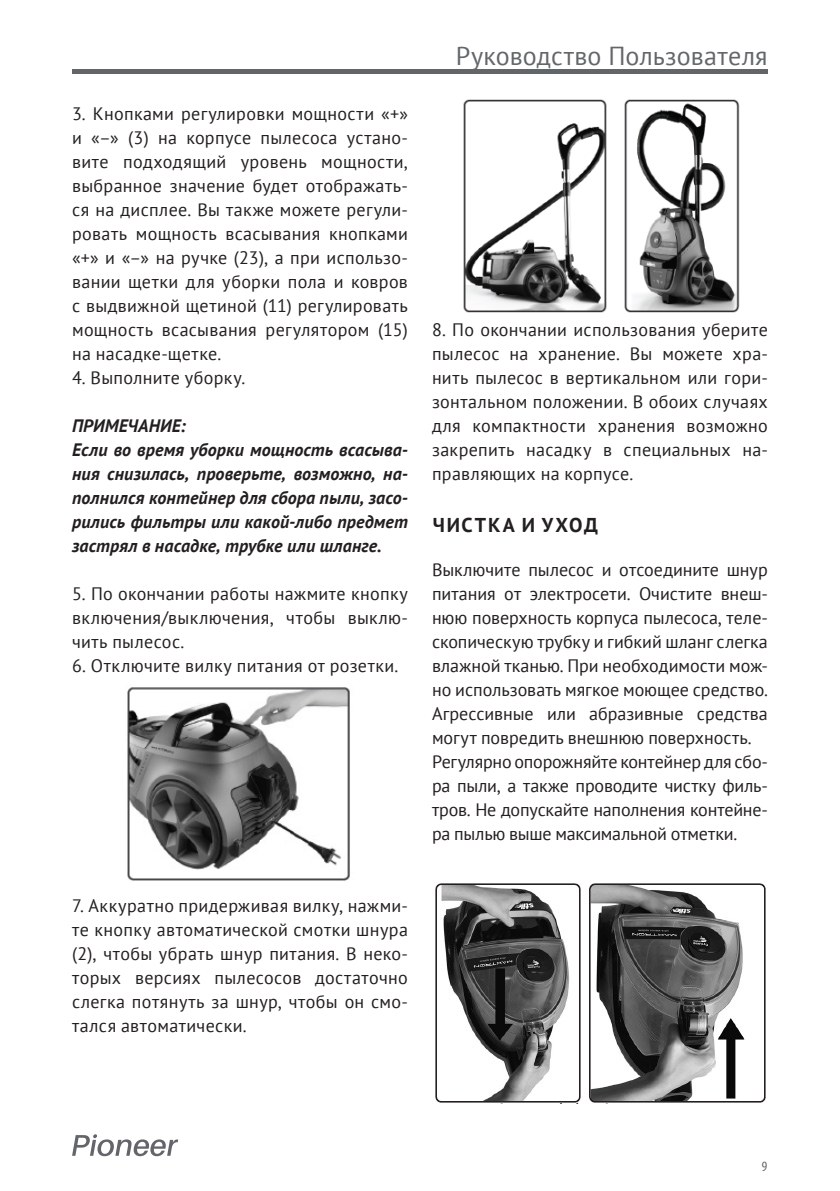
<style>
.page{position:relative;width:840px;height:1191px;background:#fff}
.page>*{position:absolute;margin:0;border:0;box-sizing:border-box;transform-origin:0 0}
.t1{font:26px "PT Sans";letter-spacing:.01em;color:#636769}
.Заголовки{font:700 20px "PT Sans";letter-spacing:.09em;color:#231f20}
.Основной_текст{font:18px/24px "PT Sans";letter-spacing:.015em;color:#231f20;text-align:justify}
.Примечание{font:italic 700 18px/24px "PT Sans";letter-spacing:.01em;color:#231f20;text-align:justify}
.t2{font:condensed 14.2px "Myriad Pro";color:#626669}
</style>
<div class="page">
<hr style="left:72px;top:69px;width:695px;height:4px;background:#626669">
<svg style="left:72px;top:1134px;width:106px;height:22px"></svg>
<img style="left:127px;top:687px;width:223px;height:194px">
<img style="left:463px;top:99px;width:276px;height:213px">
<img style="left:435px;top:883px;width:331px;height:220px">
<p class="Основной_текст" style="left:72px;top:101px;width:337px">3. Кнопками регулировки мощности «+» и «–» (3) на корпусе пылесоса устано&shy;вите подходящий уровень мощности, выбранное значение будет отображать&shy;ся на дисплее. Вы также можете регули&shy;ровать мощность всасывания кнопками «+» и «–» на ручке (23), а при использо&shy;вании щетки для уборки пола и ковров с выдвижной щетиной (11) регулировать мощность всасывания регулятором (15) на насадке-щетке.</p>
<p class="Основной_текст" style="left:72px;top:365px;width:174px">4. Выполните уборку.</p>
<p class="Примечание" style="left:72px;top:413px;width:115px">ПРИМЕЧАНИЕ:</p>
<p class="Примечание" style="left:72px;top:437px;width:337px">Если во время уборки мощность всасыва&shy;ния снизилась, проверьте, возможно, на&shy;полнился контейнер для сбора пыли, засо&shy;рились фильтры или какой-либо предмет застрял в насадке, трубке или шланге.</p>
<p class="Основной_текст" style="left:72px;top:581px;width:337px">5. По окончании работы нажмите кнопку включения/выключения, чтобы выклю&shy;чить пылесос.</p>
<p class="Основной_текст" style="left:72px;top:653px;width:328px">6. Отключите вилку питания от розетки.</p>
<p class="Основной_текст" style="left:72px;top:893px;width:337px">7. Аккуратно придерживая вилку, нажми&shy;те кнопку автоматической смотки шнура (2), чтобы убрать шнур питания. В неко&shy;торых версиях пылесосов достаточно слегка потянуть за шнур, чтобы он смо&shy;тался автоматически.</p>
<h1 class="t1" style="left:455px;top:39px;width:313px">Руководство Пользователя</h1>
<p class="Основной_текст" style="left:432px;top:317px;width:337px">8. По окончании использования уберите пылесос на хранение. Вы можете хра&shy;нить пылесос в вертикальном или гори&shy;зонтальном положении. В обоих случаях для компактности хранения возможно закрепить насадку в специальных на&shy;правляющих на корпусе.</p>
<p class="Заголовки" style="left:432px;top:511px;width:167px">ЧИСТКА И УХОД</p>
<p class="Основной_текст" style="left:432px;top:557px;width:337px">Выключите пылесос и отсоедините шнур питания от электросети. Очистите внеш&shy;нюю поверхность корпуса пылесоса, теле&shy;скопическую трубку и гибкий шланг слегка влажной тканью. При необходимости мож&shy;но использовать мягкое моющее средство.<br>Агрессивные или абразивные средства могут повредить внешнюю поверхность.</p>
<p class="Основной_текст" style="left:432px;top:749px;width:337px">Регулярно опорожняйте контейнер для сбо&shy;ра пыли, а также проводите чистку филь&shy;тров. Не допускайте наполнения контейне&shy;ра пылью выше максимальной отметки.</p>
<p class="t2" style="left:761px;top:1158px;width:7px">9</p>
</div>
